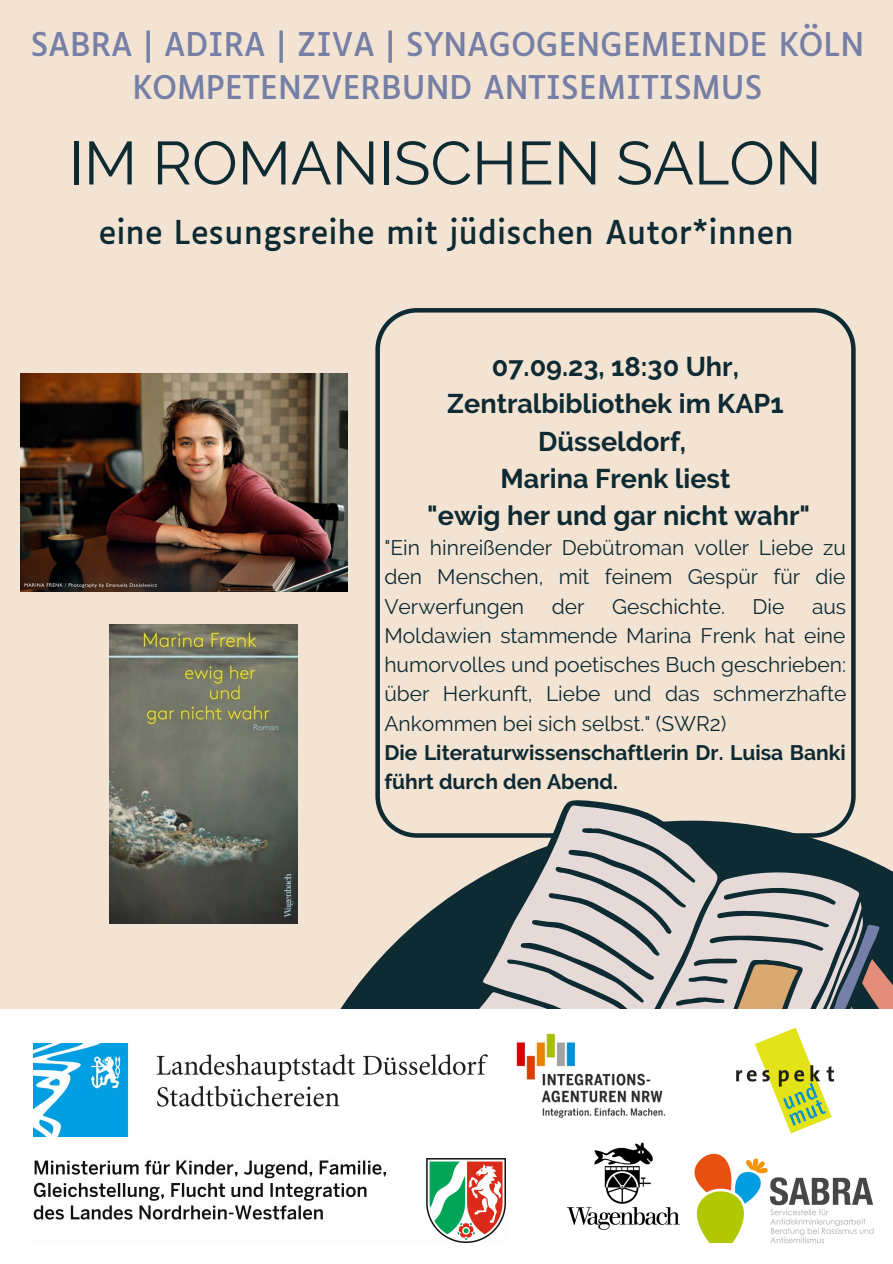
<style>
.page{position:relative;width:893px;height:1264px;background:#fff}
.page>*{position:absolute;margin:0;border:0;box-sizing:border-box;transform-origin:0 0}
.t1{font:60.6px "Raleway";color:#0e2a32}
.t2{font:31.5px "Luciole";color:#0e2a32}
.t3{font:31.2px "Luciole";color:#767fa5}
.t4{font:700 27px/37px "Raleway";color:#0e2a32;text-align:center}
.t5{font:21px/29.2px "Raleway";color:#0e2a32;text-align:justify}
.t6{font:700 21px/29.2px "Raleway";color:#0e2a32}
</style>
<div class="page">
<div style="left:0;top:0;width:892px;height:1262px;background:#f3e3d3"></div>
<svg style="left:270px;top:837px;width:193px;height:172px"></svg>
<svg style="left:375px;top:308px;width:480px;height:529px"></svg>
<svg style="left:463px;top:800px;width:429px;height:209px"></svg>
<svg style="left:476px;top:805px;width:387px;height:204px;fill:#e5dad8"></svg>
<div style="left:0;top:1103px;width:892px;height:159px;background:#fff"></div>
<div style="left:0;top:1009px;width:892px;height:164px;background:#fff"></div>
<img style="left:34px;top:1158px;width:472px;height:84px">
<img style="left:34px;top:1043px;width:454px;height:93px">
<img style="left:516px;top:1033px;width:150px;height:86px">
<img style="left:110px;top:624px;width:188px;height:299px">
<img style="left:20px;top:373px;width:327px;height:218px">
<img style="left:566px;top:1142px;width:114px;height:88px">
<img style="left:694px;top:1153px;width:180px;height:91px">
<img style="left:736px;top:1027px;width:99px;height:107px">
<p class="t3" style="left:31px;top:32px;width:835px">SABRA | ADIRA | ZIVA | SYNAGOGENGEMEINDE KÖLN</p>
<p class="t3" style="left:132px;top:74px;width:631px">KOMPETENZVERBUND ANTISEMITISMUS</p>
<p class="t1" style="left:69px;top:127px;width:754px">IM ROMANISCHEN SALON</p>
<p class="t2" style="left:99px;top:219px;width:696px">eine Lesungsreihe mit jüdischen Autor*innen</p>
<p class="t4" style="left:447px;top:348px;width:338px">07.09.23, 18:30 Uhr,<br>Zentralbibliothek im KAP1<br>Düsseldorf,</p>
<p class="t4" style="left:500px;top:459px;width:231px">Marina Frenk liest</p>
<p class="t4" style="left:427px;top:496px;width:384px">"ewig her und gar nicht wahr"</p>
<p class="t5" style="left:384px;top:533px;width:463px">"Ein hinreißender Debütroman voller Liebe zu den Menschen, mit feinem Gespür für die Verwerfungen</p>
<p class="t5" style="left:551px;top:591px;width:34px">der</p>
<p class="t5" style="left:612px;top:591px;width:114px">Geschichte.</p>
<p class="t5" style="left:752px;top:591px;width:33px">Die</p>
<p class="t5" style="left:384px;top:591px;width:463px;text-indent:427px">aus Moldawien stammende Marina Frenk hat eine humorvolles und poetisches Buch geschrieben: über Herkunft, Liebe und das schmerzhafte Ankommen bei sich selbst." (SWR2)</p>
<p class="t6" style="left:384px;top:737px;width:463px">Die Literaturwissenschaftlerin Dr. Luisa Banki führt durch den Abend.</p>
</div>
